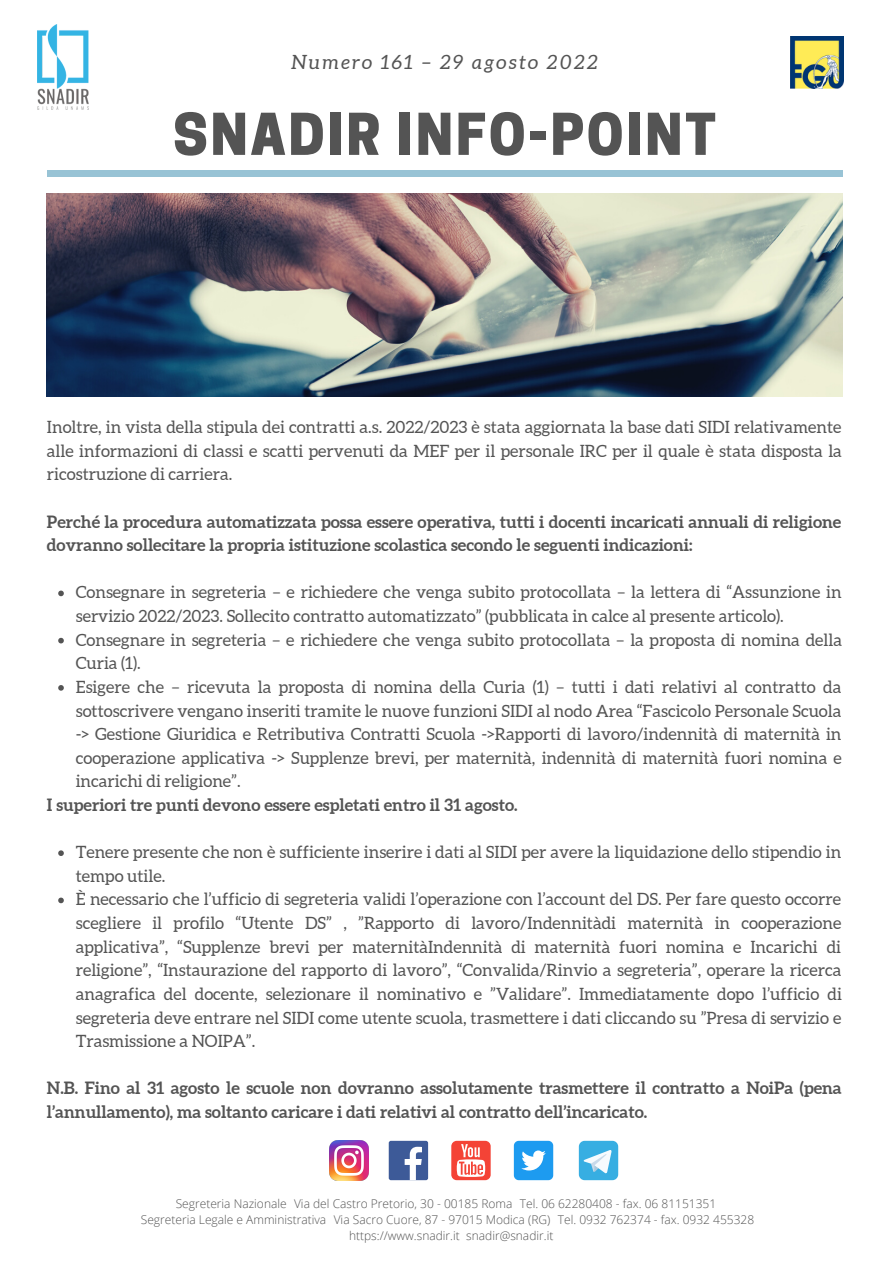
<style>
.page{position:relative;width:893px;height:1264px;background:#fff}
.page>*{position:absolute;margin:0;border:0;box-sizing:border-box;transform-origin:0 0}
.t1{font:800 54px "Cooper Hewitt";letter-spacing:.05em;color:#545454}
.t2{font:italic 19.65px "Aleo";letter-spacing:.12em;color:#545454}
.t3{font:16.95px/23.5px "Aleo";color:#545454}
.t4{font:700 16.95px/23.5px "Aleo";color:#545454}
.t5{font:300 12px "Open Sans";color:#545454}
</style>
<div class="page">
<div style="left:47px;top:170px;width:795px;height:7px;background:#98c3d5"></div>
<img style="left:47px;top:194px;width:795px;height:202px">
<img style="left:37px;top:25px;width:52px;height:84px">
<img style="left:790px;top:36px;width:53px;height:53px">
<img style="left:329px;top:1140px;width:40px;height:40px">
<div style="left:389px;top:1140px;width:39px;height:40px;background:#3d5a98;border-radius:2px"></div>
<svg style="left:404px;top:1146px;width:18px;height:34px"></svg>
<div style="left:451px;top:1140px;width:39px;height:40px;background:#f44336;border-radius:5px"></div>
<svg style="left:456px;top:1144px;width:29px;height:32px"></svg>
<div style="left:514px;top:1140px;width:39px;height:40px;background:#1d9bf0;border-radius:5px"></div>
<svg style="left:521px;top:1150px;width:25px;height:20px"></svg>
<svg style="left:578px;top:1140px;width:40px;height:40px"></svg>
<svg style="left:58px;top:590px;width:6px;height:6px"></svg>
<svg style="left:58px;top:638px;width:6px;height:5px"></svg>
<svg style="left:58px;top:685px;width:6px;height:5px"></svg>
<svg style="left:58px;top:850px;width:6px;height:6px"></svg>
<svg style="left:58px;top:897px;width:6px;height:6px"></svg>
<p class="t2" style="left:291px;top:51px;width:308px">Numero 161 – 29 agosto 2022</p>
<h1 class="t1" style="left:173px;top:114px;width:544px">SNADIR INFO-POINT</h1>
<p class="t3" style="left:47px;top:415px;width:796px;text-align:justify">Inoltre, in vista della stipula dei contratti a.s. 2022/2023 è stata aggiornata la base dati SIDI relativamente alle informazioni di classi e scatti pervenuti da MEF per il personale IRC per il quale è stata disposta la ricostruzione di carriera.</p>
<p class="t4" style="left:47px;top:509px;width:795px">Perché la procedura automatizzata possa essere operativa, tutti i docenti incaricati annuali di religione dovranno sollecitare la propria istituzione scolastica secondo le seguenti indicazioni:</p>
<p class="t3" style="left:76px;top:580px;width:767px">Consegnare in segreteria – e richiedere che venga subito protocollata – la lettera di “Assunzione in servizio 2022/2023. Sollecito contratto automatizzato” (pubblicata in calce al presente articolo).<br>Consegnare in segreteria – e richiedere che venga subito protocollata – la proposta di nomina della Curia (1).<br>Esigere che – ricevuta la proposta di nomina della Curia (1) – tutti i dati relativi al contratto da sottoscrivere vengano inseriti tramite le nuove funzioni SIDI al nodo Area “Fascicolo Personale Scuola -&gt; Gestione Giuridica e Retributiva Contratti Scuola -&gt;Rapporti di lavoro/indennità di maternità in cooperazione applicativa -&gt; Supplenze brevi, per maternità, indennità di maternità fuori nomina e incarichi di religione”.</p>
<p class="t4" style="left:47px;top:793px;width:472px">I superiori tre punti devono essere espletati entro il 31 agosto.</p>
<p class="t3" style="left:76px;top:840px;width:767px">Tenere presente che non è sufficiente inserire i dati al SIDI per avere la liquidazione dello stipendio in tempo utile.<br>È necessario che l’ufficio di segreteria validi l’operazione con l’account del DS. Per fare questo occorre scegliere il profilo “Utente DS” , ”Rapporto di lavoro/Indennitàdi maternità in cooperazione applicativa”, “Supplenze brevi per maternitàIndennità di maternità fuori nomina e Incarichi di religione”, “Instaurazione del rapporto di lavoro”, “Convalida/Rinvio a segreteria”, operare la ricerca anagrafica del docente, selezionare il nominativo e ”Validare”. Immediatamente dopo l’ufficio di segreteria deve entrare nel SIDI come utente scuola, trasmettere i dati cliccando su ”Presa di servizio e Trasmissione a NOIPA”.</p>
<p class="t4" style="left:47px;top:1076px;width:796px">N.B. Fino al 31 agosto le scuole non dovranno assolutamente trasmettere il contratto a NoiPa (pena l’annullamento), ma soltanto caricare i dati relativi al contratto dell’incaricato.</p>
<p class="t5" style="left:176px;top:1195px;width:542px">Segreteria Nazionale Via del Castro Pretorio, 30 - 00185 Roma Tel. 06 62280408 - fax. 06 81151351</p>
<p class="t5" style="left:141px;top:1210px;width:615px">Segreteria Legale e Amministrativa Via Sacro Cuore, 87 - 97015 Modica (RG) Tel. 0932 762374 - fax. 0932 455328</p>
<p class="t5" style="left:349px;top:1226px;width:206px">https://www.snadir.it snadir@snadir.it</p>
</div>
